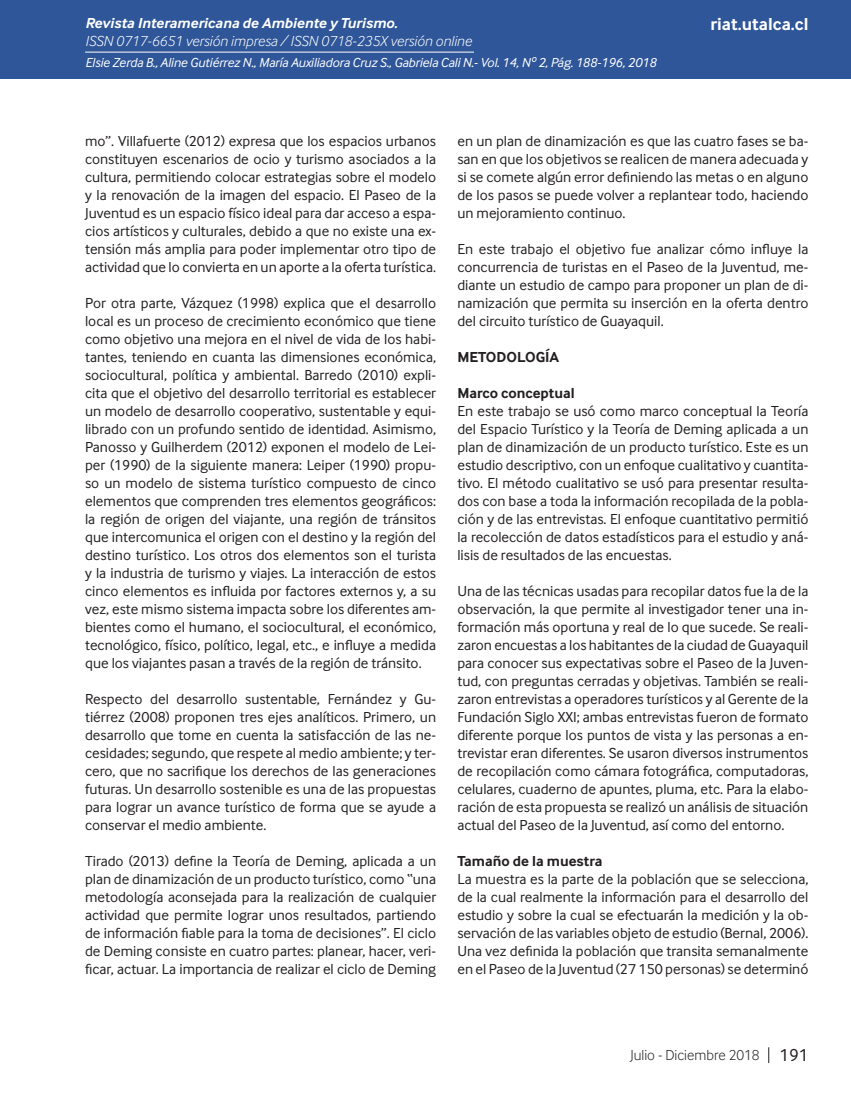
<style>
.page{position:relative;width:851px;height:1106px;background:#fff}
.page>*{position:absolute;margin:0;border:0;box-sizing:border-box;transform-origin:0 0}
.t1{font:700 18px "Inter Face";color:#fff}
.Cuerpo_de_Texto{font:15px/18px "Inter Face";color:#231f20;text-align:justify}
.t2{font:italic 300 15px "Inter Face";color:#fff}
.Cuerpo_de_Texto-2{font:700 15px "Inter Face";color:#231f20}
.t3{font:italic 700 15px "Inter Face";color:#fff}
.t4{font:300 15px "Inter Face";color:#231f20}
.Cuño_de_pagina{font:italic 13.5px "Inter Face";letter-spacing:-.01em;color:#fff}
.s1{font-weight:400;font-size:18px}
</style>
<div class="page">
<div style="left:0;top:0;width:850px;height:79px;background:#2f5699"></div>
<hr style="left:85px;top:52px;width:389px;height:1px;background:#fff">
<svg style="left:768px;top:1047px;width:1px;height:16px"></svg>
<p class="t3" style="left:85px;top:15px;width:314px">Revista Interamericana de Ambiente y Turismo.</p>
<p class="t2" style="left:85px;top:33px;width:388px">ISSN 0717-6651 versión impresa / ISSN 0718-235X versión online</p>
<p class="Cuño_de_pagina" style="left:85px;top:55px;width:572px">Elsie Zerda B., Aline Gutiérrez N., María Auxiliadora Cruz S., Gabriela Cali N.- Vol. 14, Nº 2, Pág. 188-196, 2018</p>
<p class="t1" style="left:710px;top:14px;width:99px">riat.utalca.cl</p>
<p class="Cuerpo_de_Texto" style="left:85px;top:132px;width:352px">mo”. Villafuerte (2012) expresa que los espacios urbanos constituyen escenarios de ocio y turismo asociados a la cultura, permitiendo colocar estrategias sobre el modelo y la renovación de la imagen del espacio. El Paseo de la Juventud es un espacio físico ideal para dar acceso a espa&shy;cios artísticos y culturales, debido a que no existe una ex&shy;tensión más amplia para poder implementar otro tipo de actividad que lo convierta en un aporte a la oferta turística.</p>
<p class="Cuerpo_de_Texto" style="left:85px;top:294px;width:352px">Por otra parte, Vázquez (1998) explica que el desarrollo local es un proceso de crecimiento económico que tiene como objetivo una mejora en el nivel de vida de los habi&shy;tantes, teniendo en cuanta las dimensiones económica, sociocultural, política y ambiental. Barredo (2010) expli&shy;cita que el objetivo del desarrollo territorial es establecer un modelo de desarrollo cooperativo, sustentable y equi&shy;librado con un profundo sentido de identidad. Asimismo, Panosso y Guilherdem (2012) exponen el modelo de Lei&shy;per (1990) de la siguiente manera: Leiper (1990) propu&shy;so un modelo de sistema turístico compuesto de cinco elementos que comprenden tres elementos geográficos: la región de origen del viajante, una región de tránsitos que intercomunica el origen con el destino y la región del destino turístico. Los otros dos elementos son el turista y la industria de turismo y viajes. La interacción de estos cinco elementos es influida por factores externos y, a su vez, este mismo sistema impacta sobre los diferentes am&shy;bientes como el humano, el sociocultural, el económico, tecnológico, físico, político, legal, etc., e influye a medida que los viajantes pasan a través de la región de tránsito.</p>
<p class="Cuerpo_de_Texto" style="left:85px;top:690px;width:352px">Respecto del desarrollo sustentable, Fernández y Gu&shy;tiérrez (2008) proponen tres ejes analíticos. Primero, un desarrollo que tome en cuenta la satisfacción de las ne&shy;cesidades; segundo, que respete al medio ambiente; y ter&shy;cero, que no sacrifique los derechos de las generaciones futuras. Un desarrollo sostenible es una de las propuestas para lograr un avance turístico de forma que se ayude a conservar el medio ambiente.</p>
<p class="Cuerpo_de_Texto" style="left:85px;top:852px;width:352px">Tirado (2013) define la Teoría de Deming, aplicada a un plan de dinamización de un producto turístico, como “una metodología aconsejada para la realización de cualquier actividad que permite lograr unos resultados, partiendo de información fiable para la toma de decisiones”. El ciclo de Deming consiste en cuatro partes: planear, hacer, veri&shy;ficar, actuar. La importancia de realizar el ciclo de Deming</p>
<p class="Cuerpo_de_Texto" style="left:457px;top:132px;width:352px">en un plan de dinamización es que las cuatro fases se ba&shy;san en que los objetivos se realicen de manera adecuada y si se comete algún error definiendo las metas o en alguno de los pasos se puede volver a replantear todo, haciendo un mejoramiento continuo.</p>
<p class="Cuerpo_de_Texto" style="left:457px;top:240px;width:352px">En este trabajo el objetivo fue analizar cómo influye la concurrencia de turistas en el Paseo de la Juventud, me&shy;diante un estudio de campo para proponer un plan de di&shy;namización que permita su inserción en la oferta dentro del circuito turístico de Guayaquil.</p>
<p class="Cuerpo_de_Texto-2" style="left:457px;top:348px;width:103px">METODOLOGÍA</p>
<p class="Cuerpo_de_Texto-2" style="left:457px;top:384px;width:119px">Marco conceptual</p>
<p class="Cuerpo_de_Texto" style="left:457px;top:402px;width:352px">En este trabajo se usó como marco conceptual la Teoría del Espacio Turístico y la Teoría de Deming aplicada a un plan de dinamización de un producto turístico. Este es un estudio descriptivo, con un enfoque cualitativo y cuantita&shy;tivo. El método cualitativo se usó para presentar resulta&shy;dos con base a toda la información recopilada de la pobla&shy;ción y de las entrevistas. El enfoque cuantitativo permitió la recolección de datos estadísticos para el estudio y aná&shy;lisis de resultados de las encuestas.</p>
<p class="Cuerpo_de_Texto" style="left:457px;top:582px;width:352px">Una de las técnicas usadas para recopilar datos fue la de la observación, la que permite al investigador tener una in&shy;formación más oportuna y real de lo que sucede. Se reali&shy;zaron encuestas a los habitantes de la ciudad de Guayaquil para conocer sus expectativas sobre el Paseo de la Juven&shy;tud, con preguntas cerradas y objetivas. También se reali&shy;zaron entrevistas a operadores turísticos y al Gerente de la Fundación Siglo XXI; ambas entrevistas fueron de formato diferente porque los puntos de vista y las personas a en&shy;trevistar eran diferentes. Se usaron diversos instrumentos de recopilación como cámara fotográfica, computadoras, celulares, cuaderno de apuntes, pluma, etc. Para la elabo&shy;ración de esta propuesta se realizó un análisis de situación actual del Paseo de la Juventud, así como del entorno.</p>
<p class="Cuerpo_de_Texto-2" style="left:457px;top:852px;width:147px">Tamaño de la muestra</p>
<p class="Cuerpo_de_Texto" style="left:457px;top:870px;width:352px">La muestra es la parte de la población que se selecciona, de la cual realmente la información para el desarrollo del estudio y sobre la cual se efectuarán la medición y la ob&shy;servación de las variables objeto de estudio (Bernal, 2006).<br>Una vez definida la población que transita semanalmente en el Paseo de la Juventud (27 150 personas) se determinó</p>
<p class="t4" style="left:630px;top:1046px;width:180px">Julio - Diciembre 2018 <span class="s1">191</span></p>
</div>
